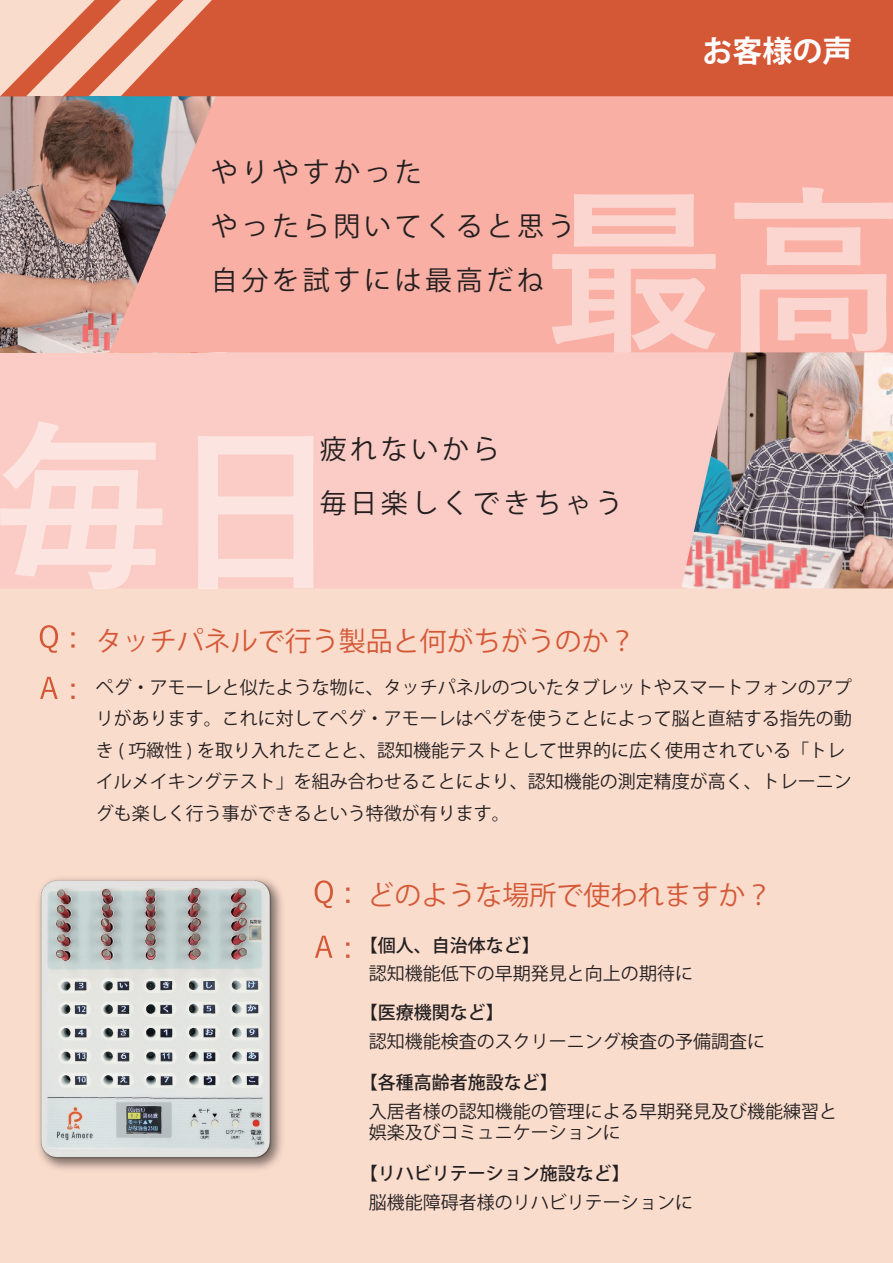
<style>
.page{position:relative;width:893px;height:1263px;background:#fadccd}
.page>*{position:absolute;margin:0;border:0;box-sizing:border-box;transform-origin:0 0}
.t1{font:700 30px "Koz Go Pr 6 N";color:#fff}
.t2{font:27px/54px "Koz Go Pr 6 N";letter-spacing:.135em;color:#231f20}
.t3{font:27px "Koz Go Pr 6 N";color:#d45836}
.t4{font:18px/31.5px "Koz Go Pr 6 N";color:#231f20}
.t5{font:500 18px "Koz Go Pr 6 N";color:#231f20}
</style>
<div class="page">
<svg style="left:40px;top:625px;width:18px;height:28px"></svg>
<svg style="left:71px;top:644px;width:4px;height:4px"></svg>
<svg style="left:71px;top:632px;width:4px;height:3px"></svg>
<svg style="left:40px;top:677px;width:18px;height:22px"></svg>
<svg style="left:71px;top:696px;width:4px;height:3px"></svg>
<svg style="left:71px;top:684px;width:4px;height:3px"></svg>
<div style="left:0;top:352px;width:681px;height:236px;background:#fbccc5"></div>
<img style="left:681px;top:352px;width:212px;height:236px">
<svg style="left:0;top:421px;width:162px;height:168px"></svg>
<svg style="left:198px;top:436px;width:115px;height:153px"></svg>
<img style="left:0;top:96px;width:109px;height:256px">
<svg style="left:109px;top:96px;width:784px;height:256px;fill:#f9afa4"></svg>
<svg style="left:527px;top:194px;width:193px;height:158px"></svg>
<svg style="left:734px;top:187px;width:159px;height:165px"></svg>
<div style="left:198px;top:0;width:695px;height:96px;background:#d45836"></div>
<svg style="left:0;top:0;width:198px;height:96px"></svg>
<svg style="left:315px;top:880px;width:18px;height:28px"></svg>
<svg style="left:346px;top:887px;width:3px;height:4px"></svg>
<svg style="left:315px;top:936px;width:17px;height:22px"></svg>
<svg style="left:346px;top:954px;width:3px;height:4px"></svg>
<svg style="left:346px;top:942px;width:3px;height:4px"></svg>
<img style="left:38px;top:878px;width:244px;height:292px">
<img style="left:40px;top:880px;width:232px;height:279px">
<h2 class="t2" style="left:211px;top:145px;width:366px">やりやすかった<br>やったら閃いてくると思う自分を試すには最高だね</h2>
<h2 class="t2" style="left:320px;top:422px;width:304px">疲れないから<br>毎日楽しくできちゃう</h2>
<h1 class="t1" style="left:702px;top:34px;width:151px">お客様の声</h1>
<h2 class="t3" style="left:96px;top:626px;width:541px">タッチパネルで行う製品と何がちがうのか？</h2>
<p class="t4" style="left:96px;top:672px;width:758px">ペグ・アモーレと似たような物に、タッチパネルのついたタブレットやスマートフォンのアプリがあります。これに対してペグ・アモーレはペグを使うことによって脳と直結する指先の動き ( 巧緻性 ) を取り入れたことと、認知機能テストとして世界的に広く使用されている「トレイルメイキングテスト」を組み合わせることにより、認知機能の測定精度が高く、トレーニングも楽しく行う事ができるという特徴が有ります。</p>
<h2 class="t3" style="left:367px;top:880px;width:406px">どのような場所で使われますか？</h2>
<p class="t5" style="left:360px;top:935px;width:181px">【個人、自治体など】</p>
<p class="t4" style="left:369px;top:958px;width:325px">認知機能低下の早期発見と向上の期待に</p>
<p class="t5" style="left:360px;top:1002px;width:145px">【医療機関など】</p>
<p class="t4" style="left:369px;top:1026px;width:397px">認知機能検査のスクリーニング検査の予備調査に</p>
<p class="t5" style="left:360px;top:1072px;width:199px">【各種高齢者施設など】</p>
<p class="t4" style="left:369px;top:1101px;width:469px;line-height:21px">入居者様の認知機能の管理による早期発見及び機能練習と娯楽及びコミュニケーションに</p>
<p class="t5" style="left:360px;top:1163px;width:271px">【リハビリテーション施設など】</p>
<p class="t4" style="left:369px;top:1187px;width:325px">脳機能障碍者様のリハビリテーションに</p>
</div>
